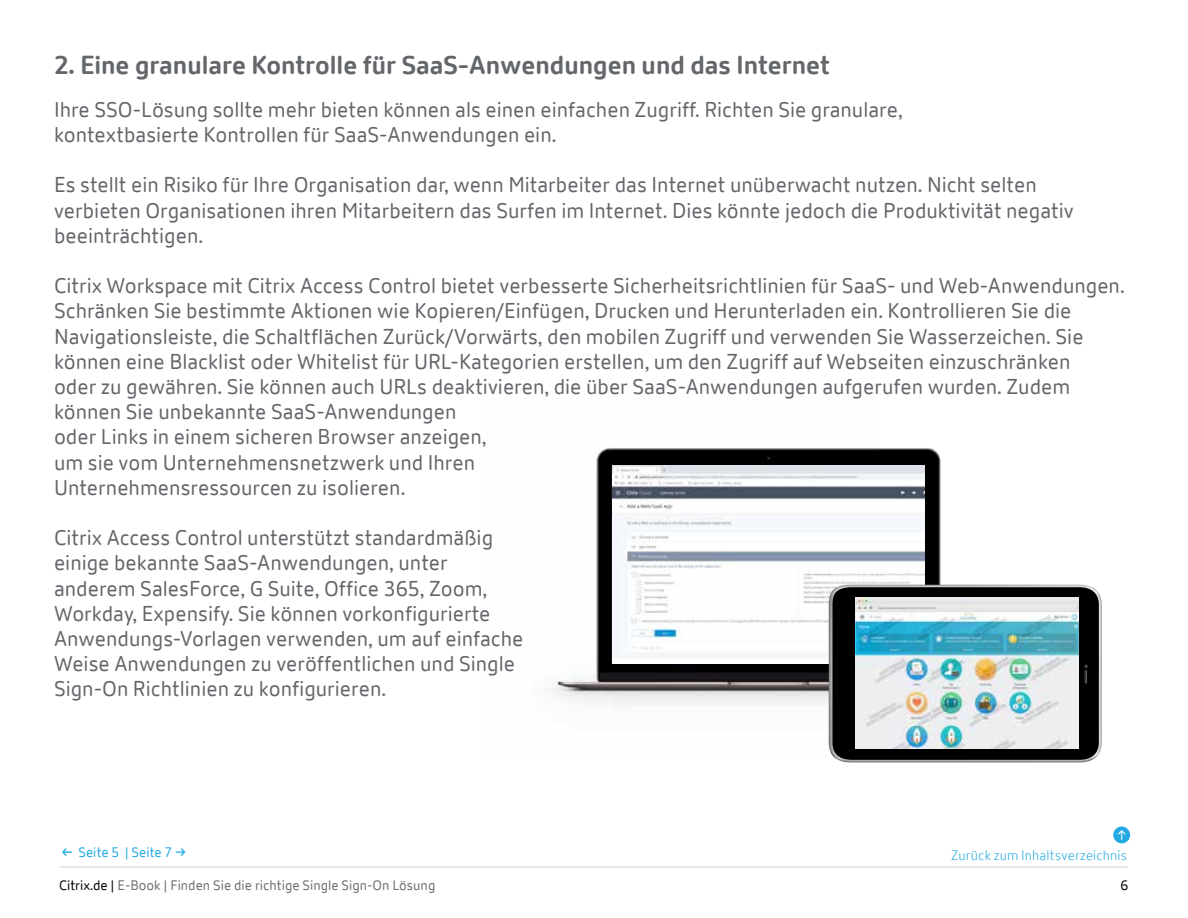
<style>
.page{position:relative;width:1188px;height:918px;background:#fff}
.page>*{position:absolute;margin:0;border:0;box-sizing:border-box;transform-origin:0 0}
.t1{font:700 25.5px "Citrix New Sans";color:#63666a}
.t2{font:21px/25.2px "Citrix New Sans";color:#63666a}
.t3{font:13.5px "Citrix New Sans";color:#6d6e71}
.t4{font:300 13.5px "Citrix New Sans";letter-spacing:.01em;color:#23aae2}
.t5{font:13.5px "Citrix New Sans";letter-spacing:.005em;color:#23aae2}
.t6{font:13.5px "Citrix New Sans";color:#000}
.t7{font:13.5px "Citrix New Sans";color:#fff}
.s1{font-weight:600}
.s2{color:#000}
</style>
<div class="page">
<img style="left:552px;top:448px;width:500px;height:298px">
<img style="left:613px;top:465px;width:312px;height:199px">
<svg style="left:829px;top:585px;width:273px;height:177px;background:#b5b3b3"></svg>
<svg style="left:832px;top:587px;width:267px;height:173px;background:#0d0e0e"></svg>
<svg style="left:1083px;top:664px;width:6px;height:19px"></svg>
<img style="left:855px;top:598px;width:223px;height:151px">
<hr style="left:60px;top:867px;width:1068px;height:1px;background:#d0d0ce">
<div style="left:1113px;top:827px;width:17px;height:16px;background:#23aae2;border-radius:50%"></div>
<p class="t1" style="left:54px;top:49px;width:777px">2. Eine granulare Kontrolle für SaaS-Anwendungen und das Internet</p>
<p class="t2" style="left:54px;top:97px;width:850px">Ihre SSO-Lösung sollte mehr bieten können als einen einfachen Zugriff. Richten Sie granulare, kontextbasierte Kontrollen für SaaS-Anwendungen ein.</p>
<p class="t2" style="left:54px;top:173px;width:1021px">Es stellt ein Risiko für Ihre Organisation dar, wenn Mitarbeiter das Internet unüberwacht nutzen. Nicht selten verbieten Organisationen ihren Mitarbeitern das Surfen im Internet. Dies könnte jedoch die Produktivität negativ beeinträchtigen.</p>
<p class="t2" style="left:54px;top:274px;width:1072px">Citrix Workspace mit Citrix Access Control bietet verbesserte Sicherheitsrichtlinien für SaaS- und Web-Anwendungen.<br>Schränken Sie bestimmte Aktionen wie Kopieren/Einfügen, Drucken und Herunterladen ein. Kontrollieren Sie die Navigationsleiste, die Schaltflächen Zurück/Vorwärts, den mobilen Zugriff und verwenden Sie Wasserzeichen. Sie können eine Blacklist oder Whitelist für URL-Kategorien erstellen, um den Zugriff auf Webseiten einzuschränken<br>oder zu gewähren. Sie können auch URLs deaktivieren, die über SaaS-Anwendungen aufgerufen wurden. Zudem können Sie unbekannte SaaS-Anwendungen<br>oder Links in einem sicheren Browser anzeigen,<br>um sie vom Unternehmensnetzwerk und Ihren<br>Unternehmensressourcen zu isolieren.</p>
<p class="t2" style="left:54px;top:526px;width:471px">Citrix Access Control unterstützt standardmäßig einige bekannte SaaS-Anwendungen, unter anderem SalesForce, G Suite, Office 365, Zoom, Workday, Expensify. Sie können vorkonfigurierte Anwendungs-Vorlagen verwenden, um auf einfache Weise Anwendungen zu veröffentlichen und Single Sign-On Richtlinien zu konfigurieren.</p>
<p class="t5" style="left:62px;top:845px;width:126px"><span class="s1">←</span> Seite 5 | Seite 7 <span class="s1">→</span></p>
<p class="t7" style="left:1117px;top:828px;width:10px">↑</p>
<p class="t4" style="left:951px;top:847px;width:178px">Zurück zum Inhaltsverzeichnis</p>
<p class="t3" style="left:59px;top:878px;width:378px"><span class="s2">Citrix.de |</span> E-Book | Finden Sie die richtige Single Sign-On Lösung</p>
<p class="t6" style="left:1120px;top:878px;width:9px">6</p>
</div>
